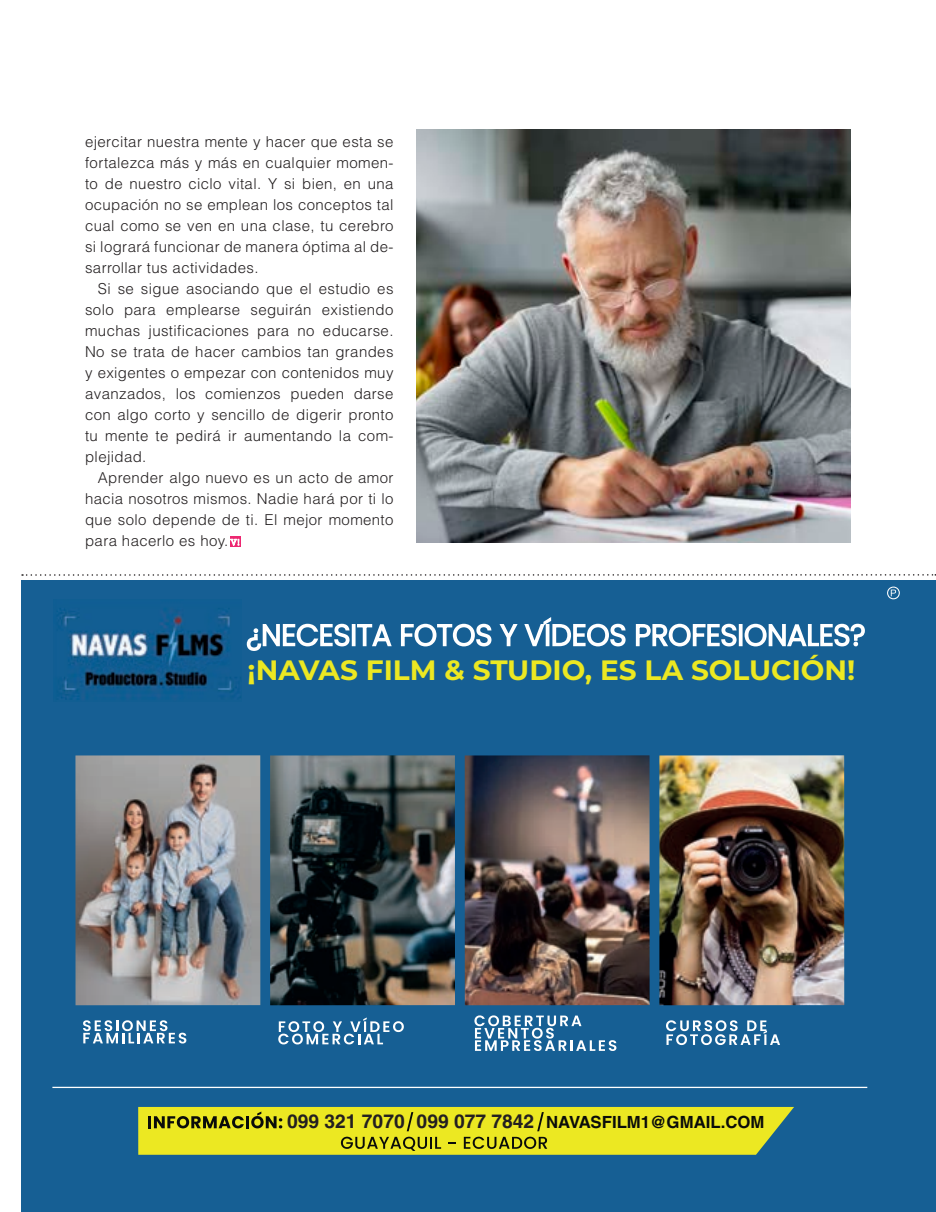
<style>
.page{position:relative;width:936px;height:1212px;background:#fff}
.page>*{position:absolute;margin:0;border:0;box-sizing:border-box;transform-origin:0 0}
.t1{font:700 28.05px "Montserrat";color:#ece822}
.t2{font:700 19.2px "Helvetica LT Std";color:#231f20}
.t3{font:300 15px/21px "Helvetica LT Std";letter-spacing:.025em;color:#231f20;text-align:justify}
.s1{font-size:16.8px;color:#0a0c0a}
</style>
<div class="page">
<div style="left:21px;top:580px;width:914px;height:632px;background:#165f94"></div>
<svg style="left:246px;top:623px;width:146px;height:28px"></svg>
<svg style="left:400px;top:623px;width:92px;height:24px"></svg>
<svg style="left:499px;top:617px;width:127px;height:30px"></svg>
<svg style="left:635px;top:623px;width:102px;height:24px"></svg>
<div style="left:738px;top:624px;width:4px;height:22px;border:2px solid #fff"></div>
<svg style="left:744px;top:623px;width:121px;height:24px"></svg>
<svg style="left:83px;top:1020px;width:103px;height:23px"></svg>
<svg style="left:666px;top:1020px;width:114px;height:25px"></svg>
<svg style="left:278px;top:1017px;width:126px;height:27px"></svg>
<svg style="left:474px;top:1015px;width:142px;height:36px"></svg>
<img style="left:75px;top:755px;width:185px;height:250px">
<img style="left:270px;top:755px;width:185px;height:250px">
<img style="left:464px;top:755px;width:185px;height:250px">
<img style="left:659px;top:755px;width:185px;height:250px">
<svg style="left:138px;top:1107px;width:656px;height:48px;background:#d7d624"></svg>
<hr style="left:52px;top:1087px;width:815px;height:1px;background:#fff">
<img style="left:56px;top:608px;width:185px;height:92px">
<svg style="left:22px;top:574px;width:914px;height:2px"></svg>
<svg style="left:887px;top:586px;width:12px;height:13px"></svg>
<div style="left:230px;top:536px;width:10px;height:11px;background:#ed2771"></div>
<svg style="left:230px;top:538px;width:9px;height:8px"></svg>
<img style="left:417px;top:129px;width:433px;height:413px">
<p class="t3" style="left:85px;top:131px;width:310px">ejercitar nuestra mente y hacer que esta se fortalezca más y más en cualquier momen&shy;to de nuestro ciclo vital. Y si bien, en una ocupación no se emplean los conceptos tal cual como se ven en una clase, tu cerebro si logrará funcionar de manera óptima al de&shy;sarrollar tus actividades.</p>
<p class="t3" style="left:85px;top:278px;width:310px;text-indent:13px">Si se sigue asociando que el estudio es solo para emplearse seguirán existiendo muchas justificaciones para no educarse.<br>No se trata de hacer cambios tan grandes y exigentes o empezar con contenidos muy avanzados, los comienzos pueden darse con algo corto y sencillo de digerir pronto tu mente te pedirá ir aumentando la com&shy;plejidad.</p>
<p class="t3" style="left:85px;top:467px;width:310px;text-indent:13px">Aprender algo nuevo es un acto de amor hacia nosotros mismos. Nadie hará por ti lo que solo depende de ti. El mejor momento para hacerlo es hoy.</p>
<h1 class="t1" style="left:247px;top:650px;width:609px">¡NAVAS FILM &amp; STUDIO, ES LA SOLUCIÓN!</h1>
<p class="t2" style="left:287px;top:1109px;width:479px">099 321 7070 099 077 7842 <span class="s1">NAVASFILM1@GMAIL.COM</span></p>
</div>
